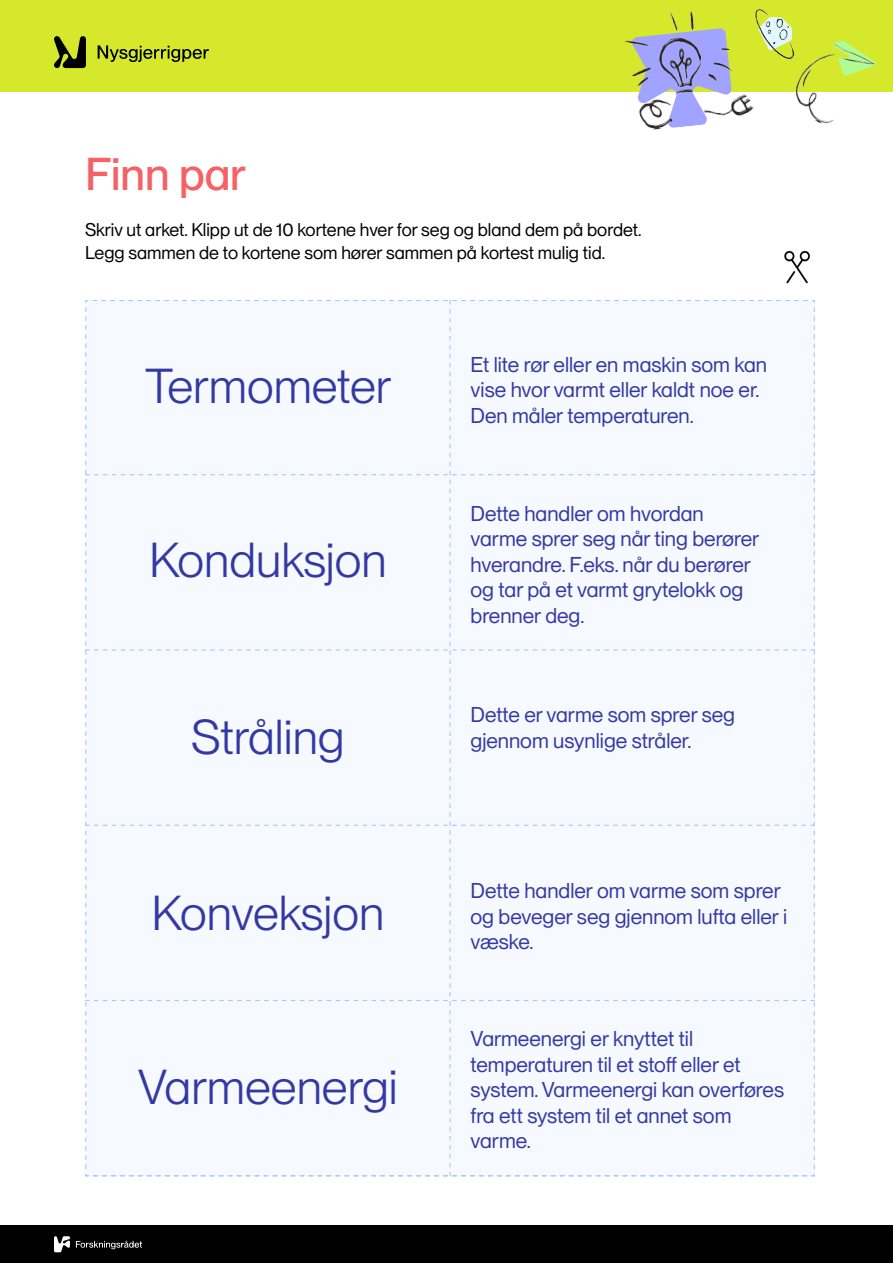
<style>
.page{position:relative;width:893px;height:1263px;background:#fff}
.page>*{position:absolute;margin:0;border:0;box-sizing:border-box;transform-origin:0 0}
.Tekst_bildeoppgave{font:48px "PP Neue Montreal";color:#3339a2}
.Tittel{font:500 45px "PP Neue Montreal";color:#f66166}
.Ingress{font:21px/25.5px "PP Neue Montreal";color:#3339a2}
.Brødtekst{font:18px/22.5px "PP Neue Montreal";color:#000}
</style>
<div class="page">
<div style="left:0;top:1225px;width:893px;height:38px;background:#000"></div>
<svg style="left:54px;top:1236px;width:16px;height:16px"></svg>
<svg style="left:76px;top:1241px;width:66px;height:8px"></svg>
<div style="left:0;top:0;width:893px;height:91px;background:#d6e82b"></div>
<img style="left:756px;top:10px;width:36px;height:49px">
<img style="left:786px;top:37px;width:90px;height:87px">
<img style="left:622px;top:10px;width:133px;height:120px">
<svg style="left:98px;top:45px;width:111px;height:17px"></svg>
<svg style="left:54px;top:36px;width:32px;height:32px"></svg>
<img style="left:784px;top:250px;width:26px;height:34px">
<div style="left:85px;top:300px;width:730px;height:876px;background:#f6f9ff"></div>
<h1 class="Tittel" style="left:85px;top:147px;width:162px">Finn par</h1>
<p class="Brødtekst" style="left:85px;top:219px;width:558px">Skriv ut arket. Klipp ut de 10 kortene hver for seg og bland dem på bordet.<br>Legg sammen de to kortene som hører sammen på kortest mulig tid.</p>
<p class="Tekst_bildeoppgave" style="left:145px;top:358px;width:248px">Termometer</p>
<p class="Ingress" style="left:471px;top:351px;width:298px">Et lite rør eller en maskin som kan vise hvor varmt eller kaldt noe er.<br>Den måler temperaturen.</p>
<p class="Tekst_bildeoppgave" style="left:149px;top:532px;width:239px">Konduksjon</p>
<p class="Ingress" style="left:471px;top:501px;width:290px">Dette handler om hvordan varme sprer seg når ting berører hverandre. F.eks. når du berører og tar på et varmt grytelokk og brenner deg.</p>
<p class="Tekst_bildeoppgave" style="left:191px;top:709px;width:155px">Stråling</p>
<p class="Ingress" style="left:471px;top:702px;width:266px">Dette er varme som sprer seg gjennom usynlige stråler.</p>
<p class="Tekst_bildeoppgave" style="left:151px;top:884px;width:234px">Konveksjon</p>
<p class="Tekst_bildeoppgave" style="left:138px;top:1059px;width:261px">Varmeenergi</p>
<p class="Ingress" style="left:471px;top:878px;width:318px">Dette handler om varme som sprer og beveger seg gjennom lufta eller i væske.</p>
<p class="Ingress" style="left:471px;top:1026px;width:315px">Varmeenergi er knyttet til temperaturen til et stoff eller et system. Varmeenergi kan overføres fra ett system til et annet som varme.</p>
</div>
